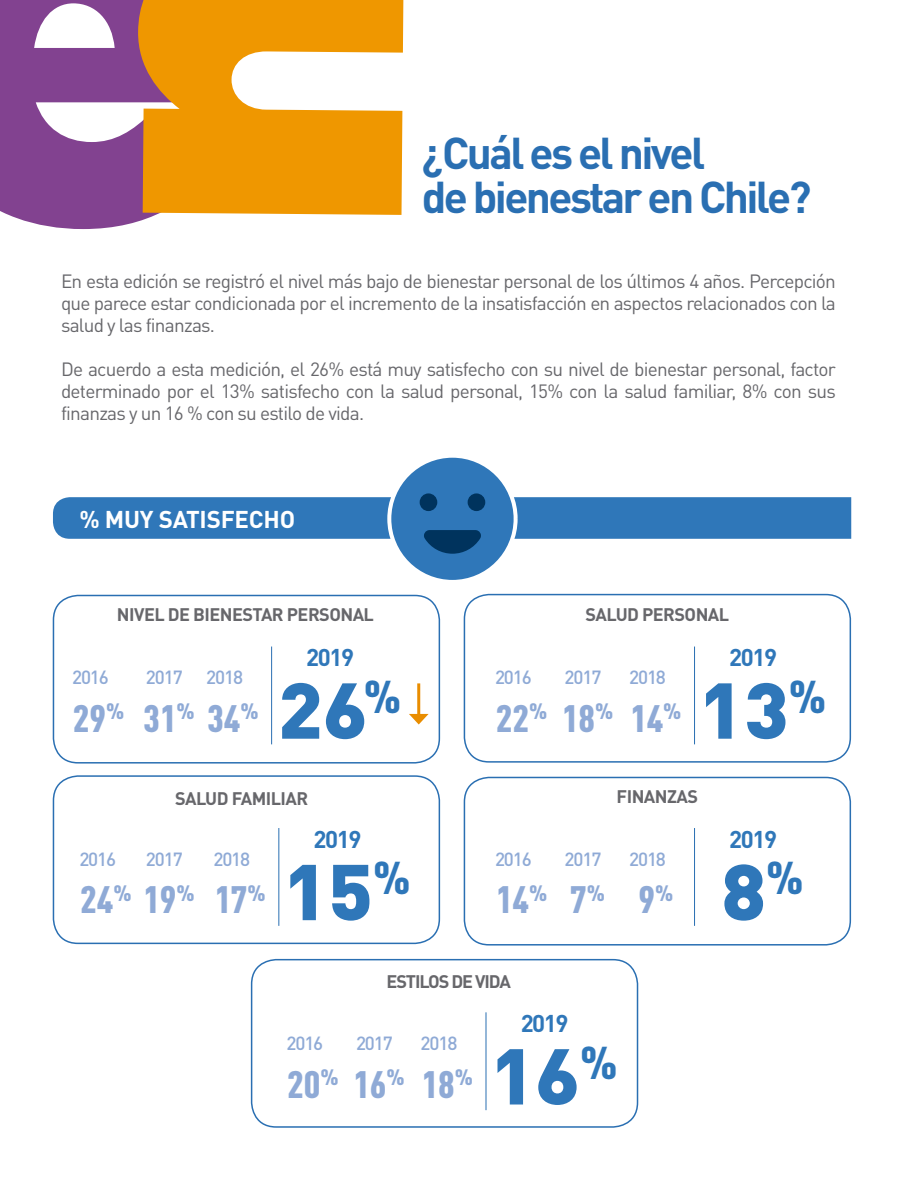
<style>
.page{position:relative;width:908px;height:1191px;background:#fff}
.page>*{position:absolute;margin:0;border:0;box-sizing:border-box;transform-origin:0 0}
.t1{font:900 77.8px "DIN Pro";color:#2f77b9;scale:1.04 1}
.t2{font:700 44px/44px "DIN Pro";letter-spacing:-.06em;color:#2a6fb2}
.t3{font:900 condensed 37.8px "DIN Pro";color:#8faad6;scale:1.04 1}
.t4{font:700 24px "DIN Pro";letter-spacing:-.06em;color:#2f77b9}
.t5{font:700 24px "DIN Pro";letter-spacing:-.01em;color:#fff}
.t6{font:19px/22px "DIN Pro";letter-spacing:-.04em;color:#67676b;text-align:justify}
.t7{font:500 18.8px "DIN Pro";letter-spacing:-.06em;color:#8faad6}
.t8{font:700 18px "DIN Pro";letter-spacing:-.03em;color:#67676b}
.t9{font:700 18px "DIN Pro";letter-spacing:-.06em;color:#67676b}
</style>
<div class="page">
<svg style="left:0;top:0;width:155px;height:229px;fill:#824290"></svg>
<svg style="left:138px;top:0;width:265px;height:215px;fill:#ef9700"></svg>
<svg style="left:387px;top:454px;width:130px;height:130px;fill:#2f77b9"></svg>
<div style="left:419px;top:493px;width:18px;height:18px;background:#00335d;border-radius:50%"></div>
<div style="left:467px;top:493px;width:18px;height:18px;background:#00335d;border-radius:50%"></div>
<svg style="left:53px;top:497px;width:797px;height:57px"></svg>
<hr style="left:417px;top:683px;width:3px;height:33px;background:#e98d00">
<svg style="left:409px;top:714px;width:19px;height:10px"></svg>
<hr style="left:271px;top:646px;width:1px;height:98px;background:#2a6fb2">
<hr style="left:278px;top:828px;width:1px;height:98px;background:#2a6fb2">
<hr style="left:485px;top:1012px;width:1px;height:98px;background:#2a6fb2">
<hr style="left:693px;top:828px;width:1px;height:98px;background:#2a6fb2">
<hr style="left:693px;top:646px;width:1px;height:98px;background:#2a6fb2">
<div style="left:53px;top:595px;width:387px;height:168px;border:2px solid #2a6fb2;border-radius:25px"></div>
<div style="left:53px;top:775px;width:387px;height:169px;border:2px solid #2a6fb2;border-radius:25px"></div>
<div style="left:251px;top:959px;width:387px;height:168px;border:2px solid #2a6fb2;border-radius:25px"></div>
<div style="left:463px;top:594px;width:387px;height:168px;border:2px solid #2a6fb2;border-radius:25px"></div>
<div style="left:463px;top:776px;width:387px;height:169px;border:2px solid #2a6fb2;border-radius:25px"></div>
<h2 class="t2" style="left:421px;top:126px;width:391px">¿Cuál es el nivel<br>de bienestar en Chile?</h2>
<p class="t6" style="left:61px;top:268px;width:776px">En esta edición se registró el nivel más bajo de bienestar personal de los últimos 4 años. Percepción que parece estar condicionada por el incremento de la insatisfacción en aspectos relacionados con la salud y las finanzas.</p>
<p class="t6" style="left:61px;top:356px;width:776px">De acuerdo a esta medición, el 26% está muy satisfecho con su nivel de bienestar personal, factor determinado por el 13% satisfecho con la salud personal, 15% con la salud familiar, 8% con sus finanzas y un 16 % con su estilo de vida.</p>
<p class="t5" style="left:79px;top:499px;width:217px">% MUY SATISFECHO</p>
<p class="t8" style="left:117px;top:599px;width:258px">NIVEL DE BIENESTAR PERSONAL</p>
<p class="t8" style="left:585px;top:599px;width:145px">SALUD PERSONAL</p>
<p class="t7" style="left:72px;top:662px;width:38px">2016</p>
<h3 class="t3" style="left:73px;top:689px;width:51px">29<sup>%</sup></h3>
<p class="t7" style="left:146px;top:662px;width:99px">2017 2018</p>
<h3 class="t3" style="left:143px;top:689px;width:112px">31<sup>%</sup> 34<sup>%</sup></h3>
<p class="t4" style="left:306px;top:638px;width:49px">2019</p>
<h1 class="t1" style="left:278px;top:643px;width:120px">26<sup>%</sup></h1>
<p class="t7" style="left:495px;top:662px;width:38px">2016</p>
<p class="t7" style="left:564px;top:662px;width:38px">2017</p>
<p class="t7" style="left:629px;top:662px;width:38px">2018</p>
<h3 class="t3" style="left:495px;top:689px;width:180px">22<sup>%</sup> 18<sup>%</sup> 14<sup>%</sup></h3>
<p class="t4" style="left:729px;top:638px;width:49px">2019</p>
<h1 class="t1" style="left:698px;top:643px;width:124px">13<sup>%</sup></h1>
<p class="t8" style="left:175px;top:783px;width:135px">SALUD FAMILIAR</p>
<p class="t8" style="left:616px;top:781px;width:83px">FINANZAS</p>
<p class="t4" style="left:313px;top:819px;width:49px">2019</p>
<p class="t7" style="left:79px;top:843px;width:38px">2016</p>
<p class="t7" style="left:146px;top:843px;width:38px">2017</p>
<p class="t7" style="left:213px;top:843px;width:38px">2018</p>
<h3 class="t3" style="left:80px;top:870px;width:180px">24<sup>%</sup> 19<sup>%</sup> 17<sup>%</sup></h3>
<h1 class="t1" style="left:283px;top:825px;width:124px">15<sup>%</sup></h1>
<p class="t7" style="left:495px;top:843px;width:38px">2016</p>
<h3 class="t3" style="left:495px;top:870px;width:51px">14<sup>%</sup></h3>
<p class="t7" style="left:564px;top:843px;width:38px">2017</p>
<p class="t7" style="left:629px;top:843px;width:38px">2018</p>
<h3 class="t3" style="left:570px;top:870px;width:101px">7<sup>%</sup> 9<sup>%</sup></h3>
<p class="t4" style="left:729px;top:819px;width:49px">2019</p>
<h1 class="t1" style="left:721px;top:825px;width:81px">8<sup>%</sup></h1>
<p class="t9" style="left:386px;top:966px;width:126px">ESTILOS DE VIDA</p>
<p class="t4" style="left:520px;top:1003px;width:49px">2019</p>
<p class="t7" style="left:286px;top:1027px;width:38px">2016</p>
<p class="t7" style="left:356px;top:1027px;width:38px">2017</p>
<p class="t7" style="left:420px;top:1027px;width:38px">2018</p>
<h3 class="t3" style="left:287px;top:1054px;width:180px">20<sup>%</sup> 16<sup>%</sup> 18<sup>%</sup></h3>
<h1 class="t1" style="left:490px;top:1009px;width:124px">16<sup>%</sup></h1>
</div>
